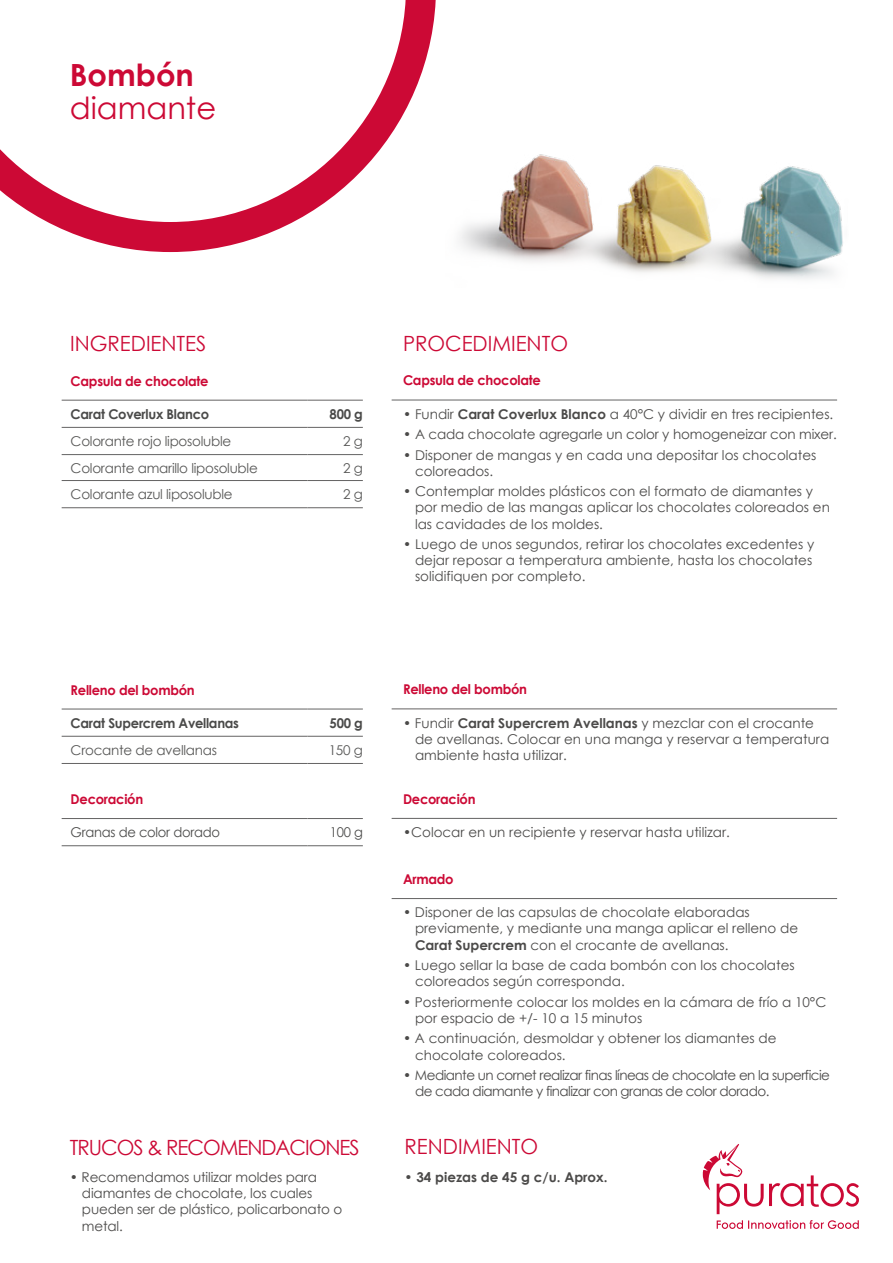
<style>
.page{position:relative;width:893px;height:1263px;background:#fff}
.page>*{position:absolute;margin:0;border:0;box-sizing:border-box;transform-origin:0 0}
.t1{font:30.6px "Century Gothic";color:#cc0935}
.t2{font:700 30.6px "Century Gothic";color:#cc0935}
.t3{font:21px "Century Gothic";color:#cc0935}
.t4{font:21px "Century Gothic";letter-spacing:-.05em;color:#cc0935}
.t5{font:13.5px/16.2px "Century Gothic";color:#4b4a49}
.t6{font:13.5px/16.2px "Century Gothic";letter-spacing:-.04em;color:#4b4a49}
.t7{font:13.5px "Century Gothic";letter-spacing:-.02em;color:#575756}
.t8{font:700 13.5px "Century Gothic";letter-spacing:-.02em;color:#cc0935}
.t9{font:700 13.5px "Century Gothic";letter-spacing:-.02em;color:#4a4a49}
.t10{font:700 13.5px "Century Gothic";color:#4b4a49}
.t11{font:13.5px "Century Gothic";letter-spacing:-.02em;color:#4a4a49}
.s1{font-weight:700}
</style>
<div class="page">
<hr style="left:392px;top:708px;width:445px;height:1px;background:#646363">
<hr style="left:392px;top:818px;width:445px;height:1px;background:#646363">
<hr style="left:392px;top:898px;width:445px;height:1px;background:#646363">
<hr style="left:62px;top:400px;width:246px;height:1px;background:#646363">
<hr style="left:308px;top:400px;width:55px;height:1px;background:#646363">
<hr style="left:62px;top:427px;width:246px;height:1px;background:#646363">
<hr style="left:308px;top:427px;width:55px;height:1px;background:#646363">
<hr style="left:62px;top:454px;width:246px;height:1px;background:#646363">
<hr style="left:308px;top:454px;width:55px;height:1px;background:#646363">
<hr style="left:62px;top:480px;width:246px;height:1px;background:#646363">
<hr style="left:308px;top:480px;width:55px;height:1px;background:#646363">
<hr style="left:62px;top:507px;width:246px;height:1px;background:#646363">
<hr style="left:308px;top:507px;width:55px;height:1px;background:#646363">
<hr style="left:62px;top:709px;width:246px;height:1px;background:#646363">
<hr style="left:308px;top:709px;width:55px;height:1px;background:#646363">
<hr style="left:62px;top:736px;width:246px;height:1px;background:#646363">
<hr style="left:308px;top:736px;width:55px;height:1px;background:#646363">
<hr style="left:62px;top:763px;width:246px;height:1px;background:#646363">
<hr style="left:308px;top:763px;width:55px;height:1px;background:#646363">
<hr style="left:62px;top:818px;width:246px;height:1px;background:#646363">
<hr style="left:308px;top:818px;width:55px;height:1px;background:#646363">
<hr style="left:62px;top:845px;width:246px;height:1px;background:#646363">
<hr style="left:308px;top:845px;width:55px;height:1px;background:#646363">
<hr style="left:392px;top:400px;width:445px;height:1px;background:#646363">
<svg style="left:717px;top:1220px;width:142px;height:9px"></svg>
<svg style="left:703px;top:1144px;width:156px;height:70px"></svg>
<img style="left:459px;top:154px;width:384px;height:125px">
<svg style="left:0;top:0;width:436px;height:252px"></svg>
<h1 class="t2" style="left:70px;top:52px;width:126px">Bombón</h1>
<h1 class="t1" style="left:70px;top:87px;width:148px">diamante</h1>
<h2 class="t3" style="left:70px;top:328px;width:138px">INGREDIENTES</h2>
<p class="t8" style="left:71px;top:371px;width:139px">Capsula de chocolate</p>
<p class="t9" style="left:71px;top:404px;width:140px">Carat Coverlux Blanco</p>
<p class="t9" style="left:330px;top:404px;width:35px">800 g</p>
<p class="t7" style="left:71px;top:432px;width:162px">Colorante rojo liposoluble</p>
<p class="t7" style="left:343px;top:432px;width:21px">2 g</p>
<p class="t7" style="left:71px;top:458px;width:189px">Colorante amarillo liposoluble</p>
<p class="t7" style="left:343px;top:458px;width:21px">2 g</p>
<p class="t7" style="left:71px;top:485px;width:163px">Colorante azul liposoluble</p>
<p class="t7" style="left:343px;top:485px;width:21px">2 g</p>
<p class="t8" style="left:71px;top:680px;width:126px">Relleno del bombón</p>
<p class="t9" style="left:71px;top:712px;width:170px">Carat Supercrem Avellanas</p>
<p class="t9" style="left:330px;top:712px;width:35px">500 g</p>
<p class="t7" style="left:71px;top:741px;width:148px">Crocante de avellanas</p>
<p class="t7" style="left:329px;top:741px;width:36px">150 g</p>
<p class="t8" style="left:71px;top:789px;width:74px">Decoración</p>
<p class="t11" style="left:71px;top:823px;width:151px">Granas de color dorado</p>
<p class="t11" style="left:330px;top:823px;width:35px">100 g</p>
<h2 class="t4" style="left:70px;top:1133px;width:291px">TRUCOS &amp; RECOMENDACIONES</h2>
<p class="t5" style="left:82px;top:1169px;width:262px;text-indent:-12px">• Recomendamos utilizar moldes para diamantes de chocolate, los cuales pueden ser de plástico, policarbonato o metal.</p>
<h2 class="t3" style="left:403px;top:328px;width:167px">PROCEDIMIENTO</h2>
<p class="t8" style="left:403px;top:370px;width:139px">Capsula de chocolate</p>
<p class="t5" style="left:403px;top:405px;width:432px">• Fundir <span class="s1">Carat Coverlux Blanco</span> a 40°C y dividir en tres recipientes.</p>
<p class="t5" style="left:403px;top:426px;width:435px">• A cada chocolate agregarle un color y homogeneizar con mixer.</p>
<p class="t5" style="left:415px;top:446px;width:403px;text-indent:-12px">• Disponer de mangas y en cada una depositar los chocolates coloreados.</p>
<p class="t5" style="left:415px;top:483px;width:416px;text-indent:-12px">• Contemplar moldes plásticos con el formato de diamantes y por medio de las mangas aplicar los chocolates coloreados en las cavidades de los moldes.</p>
<p class="t5" style="left:415px;top:536px;width:401px;text-indent:-12px">• Luego de unos segundos, retirar los chocolates excedentes y dejar reposar a temperatura ambiente, hasta los chocolates solidifiquen por completo.</p>
<p class="t8" style="left:403px;top:679px;width:126px">Relleno del bombón</p>
<p class="t5" style="left:415px;top:714px;width:416px;text-indent:-12px">• Fundir <span class="s1">Carat Supercrem Avellanas</span> y mezclar con el crocante de avellanas. Colocar en una manga y reservar a temperatura ambiente hasta utilizar.</p>
<p class="t8" style="left:403px;top:789px;width:74px">Decoración</p>
<p class="t5" style="left:403px;top:824px;width:328px">•Colocar en un recipiente y reservar hasta utilizar.</p>
<p class="t8" style="left:403px;top:869px;width:52px">Armado</p>
<p class="t5" style="left:415px;top:904px;width:385px;text-indent:-12px">• Disponer de las capsulas de chocolate elaboradas previamente, y mediante una manga aplicar el relleno de<br><span class="s1">Carat Supercrem</span> con el crocante de avellanas.</p>
<p class="t5" style="left:415px;top:957px;width:381px;text-indent:-12px">• Luego sellar la base de cada bombón con los chocolates coloreados según corresponda.</p>
<p class="t5" style="left:415px;top:993px;width:413px;text-indent:-12px">• Posteriormente colocar los moldes en la cámara de frío a 10°C por espacio de +/- 10 a 15 minutos</p>
<p class="t5" style="left:415px;top:1030px;width:363px;text-indent:-12px">• A continuación, desmoldar y obtener los diamantes de chocolate coloreados.</p>
<p class="t6" style="left:415px;top:1067px;width:416px;text-indent:-12px">• Mediante un cornet realizar finas líneas de chocolate en la superficie de cada diamante y finalizar con granas de color dorado.</p>
<h2 class="t3" style="left:404px;top:1132px;width:135px">RENDIMIENTO</h2>
<p class="t10" style="left:404px;top:1167px;width:205px">• 34 piezas de 45 g c/u. Aprox.</p>
</div>
